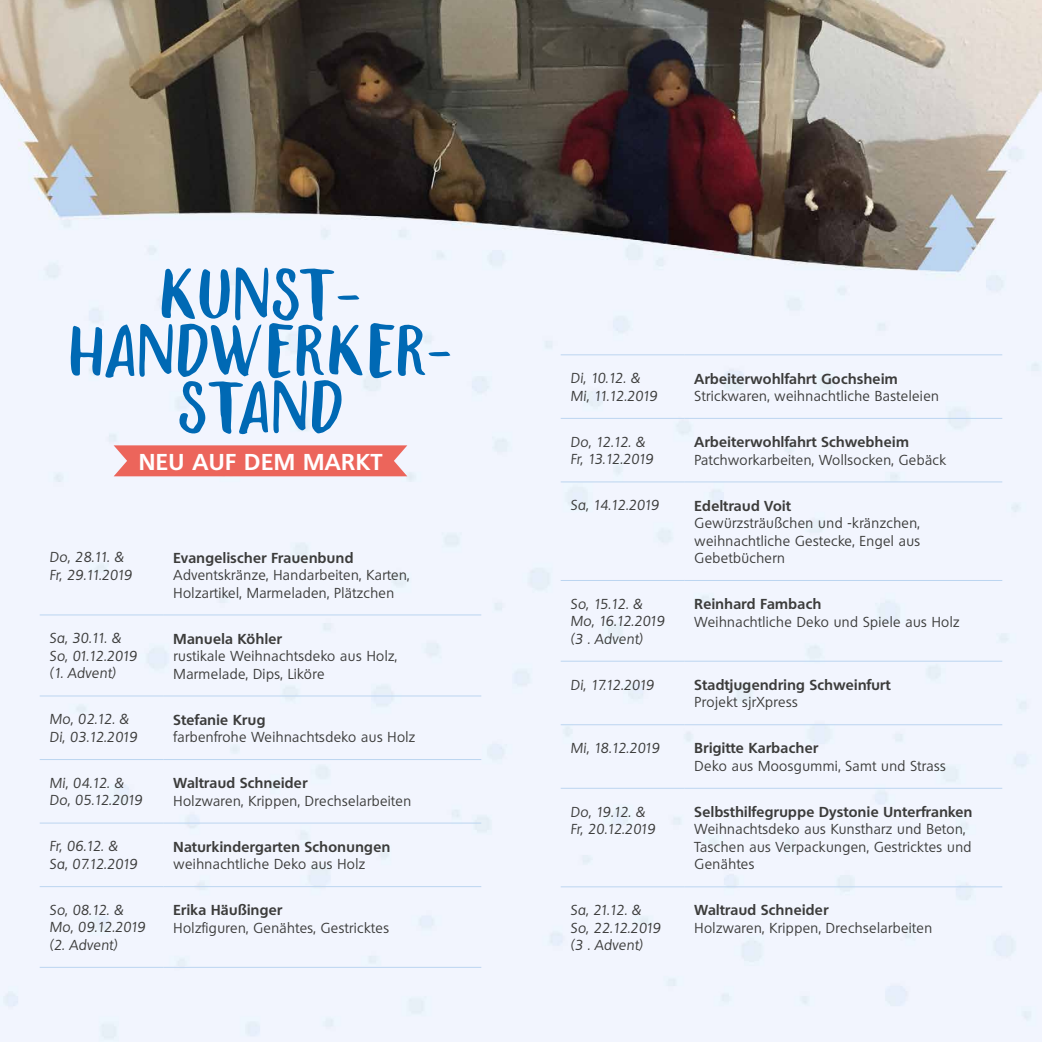
<style>
.page{position:relative;width:1042px;height:1042px;background:#fff}
.page>*{position:absolute;margin:0;border:0;box-sizing:border-box;transform-origin:0 0}
.t1{font:700 63.88px "lovile Type";letter-spacing:.07em;color:#0069b4}
.t2{font:700 22.22px "Quebec";letter-spacing:.05em;color:#fff}
.t3{font:14px/17.5px "Quebec";letter-spacing:.03em;color:#3c3c3b}
.t4{font:700 14px "Quebec";letter-spacing:.03em;color:#3c3c3b}
.t5{font:italic 14px/17.5px "Quebec";letter-spacing:.03em;color:#3c3c3b}
.t6{font:italic 14px/17.5px "Quebec";letter-spacing:.01em;color:#3c3c3b}
.t7{font:italic 14px/17.5px "Quebec";letter-spacing:-.09em;color:#3c3c3b}
.t8{font:italic 14px "Quebec";letter-spacing:-.075em;color:#3c3c3b}
.t9{font:italic 14px/17.5px "Quebec";letter-spacing:-.06em;color:#3c3c3b}
.t10{font:italic 14px "Quebec";letter-spacing:-.07em;color:#3c3c3b}
</style>
<div class="page">
<img style="left:0;top:0;width:1042px;height:1042px">
<hr style="left:40px;top:614px;width:124px;height:1px;background:#bcd5f0">
<hr style="left:164px;top:614px;width:317px;height:1px;background:#bcd5f0">
<hr style="left:40px;top:696px;width:124px;height:1px;background:#bcd5f0">
<hr style="left:164px;top:696px;width:317px;height:1px;background:#bcd5f0">
<hr style="left:40px;top:759px;width:124px;height:1px;background:#bcd5f0">
<hr style="left:164px;top:759px;width:317px;height:1px;background:#bcd5f0">
<hr style="left:40px;top:823px;width:124px;height:1px;background:#bcd5f0">
<hr style="left:164px;top:823px;width:317px;height:1px;background:#bcd5f0">
<hr style="left:40px;top:886px;width:124px;height:1px;background:#bcd5f0">
<hr style="left:164px;top:886px;width:317px;height:1px;background:#bcd5f0">
<hr style="left:40px;top:967px;width:124px;height:1px;background:#bcd5f0">
<hr style="left:164px;top:967px;width:317px;height:1px;background:#bcd5f0">
<hr style="left:561px;top:354px;width:124px;height:1px;background:#bcd5f0">
<hr style="left:685px;top:354px;width:317px;height:1px;background:#bcd5f0">
<hr style="left:561px;top:418px;width:124px;height:1px;background:#bcd5f0">
<hr style="left:685px;top:418px;width:317px;height:1px;background:#bcd5f0">
<hr style="left:561px;top:482px;width:124px;height:1px;background:#bcd5f0">
<hr style="left:685px;top:482px;width:317px;height:1px;background:#bcd5f0">
<hr style="left:561px;top:580px;width:124px;height:1px;background:#bcd5f0">
<hr style="left:685px;top:580px;width:317px;height:1px;background:#bcd5f0">
<hr style="left:561px;top:661px;width:124px;height:1px;background:#bcd5f0">
<hr style="left:685px;top:661px;width:317px;height:1px;background:#bcd5f0">
<hr style="left:561px;top:724px;width:124px;height:1px;background:#bcd5f0">
<hr style="left:685px;top:724px;width:317px;height:1px;background:#bcd5f0">
<hr style="left:561px;top:788px;width:124px;height:1px;background:#bcd5f0">
<hr style="left:685px;top:788px;width:317px;height:1px;background:#bcd5f0">
<hr style="left:561px;top:886px;width:124px;height:1px;background:#bcd5f0">
<hr style="left:685px;top:886px;width:317px;height:1px;background:#bcd5f0">
<svg style="left:114px;top:445px;width:293px;height:31px;background:#ec6c64"></svg>
<h1 class="t1" style="left:162px;top:248px;width:199px">KUNST-</h1>
<h1 class="t1" style="left:71px;top:305px;width:381px">HANDWERKER-</h1>
<h1 class="t1" style="left:179px;top:361px;width:164px">STAND</h1>
<h2 class="t2" style="left:139px;top:447px;width:244px">NEU AUF DEM MARKT</h2>
<p class="t6" style="left:50px;top:548px;width:84px">Do, 28.11. &amp;<br>Fr, 29.11.2019</p>
<p class="t4" style="left:174px;top:548px;width:181px">Evangelischer Frauenbund</p>
<p class="t3" style="left:174px;top:566px;width:237px">Adventskränze, Handarbeiten, Karten,<br>Holzartikel, Marmeladen, Plätzchen</p>
<p class="t5" style="left:50px;top:629px;width:89px">Sa, 30.11. &amp;<br>So, 01.12.2019 (1. Advent)</p>
<p class="t4" style="left:174px;top:629px;width:110px">Manuela Köhler</p>
<p class="t3" style="left:174px;top:647px;width:225px">rustikale Weihnachtsdeko aus Holz,<br>Marmelade, Dips, Liköre</p>
<p class="t5" style="left:50px;top:710px;width:89px">Mo, 02.12. &amp;<br>Di, 03.12.2019</p>
<p class="t4" style="left:174px;top:710px;width:93px">Stefanie Krug</p>
<p class="t3" style="left:174px;top:728px;width:243px">farbenfrohe Weihnachtsdeko aus Holz</p>
<p class="t5" style="left:50px;top:774px;width:94px">Mi, 04.12. &amp;<br>Do, 05.12.2019</p>
<p class="t4" style="left:174px;top:774px;width:135px">Waltraud Schneider</p>
<p class="t3" style="left:174px;top:792px;width:239px">Holzwaren, Krippen, Drechselarbeiten</p>
<p class="t6" style="left:50px;top:837px;width:89px">Fr, 06.12. &amp;<br>Sa, 07.12.2019</p>
<p class="t4" style="left:174px;top:837px;width:218px">Naturkindergarten Schonungen</p>
<p class="t3" style="left:174px;top:855px;width:193px">weihnachtliche Deko aus Holz</p>
<p class="t5" style="left:50px;top:901px;width:97px">So, 08.12. &amp;<br>Mo, 09.12.2019 (2. Advent)</p>
<p class="t4" style="left:174px;top:901px;width:110px">Erika Häußinger</p>
<p class="t3" style="left:174px;top:919px;width:217px">Holzfiguren, Genähtes, Gestricktes</p>
<p class="t7" style="left:570px;top:369px;width:88px">Di, 10.12. &amp;<br>Mi, 11.12.2019</p>
<p class="t4" style="left:694px;top:369px;width:204px">Arbeiterwohlfahrt Gochsheim</p>
<p class="t3" style="left:694px;top:387px;width:246px">Strickwaren, weihnachtliche Basteleien</p>
<p class="t7" style="left:570px;top:433px;width:84px">Do, 12.12. &amp;<br>Fr, 13.12.2019</p>
<p class="t4" style="left:694px;top:433px;width:216px">Arbeiterwohlfahrt Schwebheim</p>
<p class="t3" style="left:694px;top:451px;width:253px">Patchworkarbeiten, Wollsocken, Gebäck</p>
<p class="t10" style="left:570px;top:496px;width:90px">Sa, 14.12.2019</p>
<p class="t4" style="left:694px;top:496px;width:98px">Edeltraud Voit</p>
<p class="t3" style="left:694px;top:514px;width:227px;text-align:justify">Gewürzsträußchen und -kränzchen, weihnachtliche Gestecke, Engel aus Gebetbüchern</p>
<p class="t5" style="left:570px;top:595px;width:95px">So, 15.12. &amp;<br>Mo, 16.12.2019 (3 . Advent)</p>
<p class="t4" style="left:694px;top:595px;width:128px">Reinhard Fambach</p>
<p class="t3" style="left:694px;top:613px;width:266px">Weihnachtliche Deko und Spiele aus Holz</p>
<p class="t8" style="left:570px;top:675px;width:85px">Di, 17.12.2019</p>
<p class="t4" style="left:694px;top:675px;width:197px">Stadtjugendring Schweinfurt</p>
<p class="t3" style="left:694px;top:693px;width:105px">Projekt sjrXpress</p>
<p class="t8" style="left:570px;top:739px;width:90px">Mi, 18.12.2019</p>
<p class="t4" style="left:694px;top:739px;width:125px">Brigitte Karbacher</p>
<p class="t3" style="left:694px;top:757px;width:253px">Deko aus Moosgummi, Samt und Strass</p>
<p class="t9" style="left:570px;top:803px;width:86px">Do, 19.12. &amp;<br>Fr, 20.12.2019</p>
<p class="t4" style="left:694px;top:802px;width:279px">Selbsthilfegruppe Dystonie Unterfranken</p>
<p class="t3" style="left:694px;top:820px;width:278px">Weihnachtsdeko aus Kunstharz und Beton,<br>Taschen aus Verpackungen, Gestricktes und<br>Genähtes</p>
<p class="t5" style="left:570px;top:901px;width:92px">Sa, 21.12. &amp;<br>So, 22.12.2019 (3 . Advent)</p>
<p class="t4" style="left:694px;top:901px;width:135px">Waltraud Schneider</p>
<p class="t3" style="left:694px;top:919px;width:239px">Holzwaren, Krippen, Drechselarbeiten</p>
</div>
